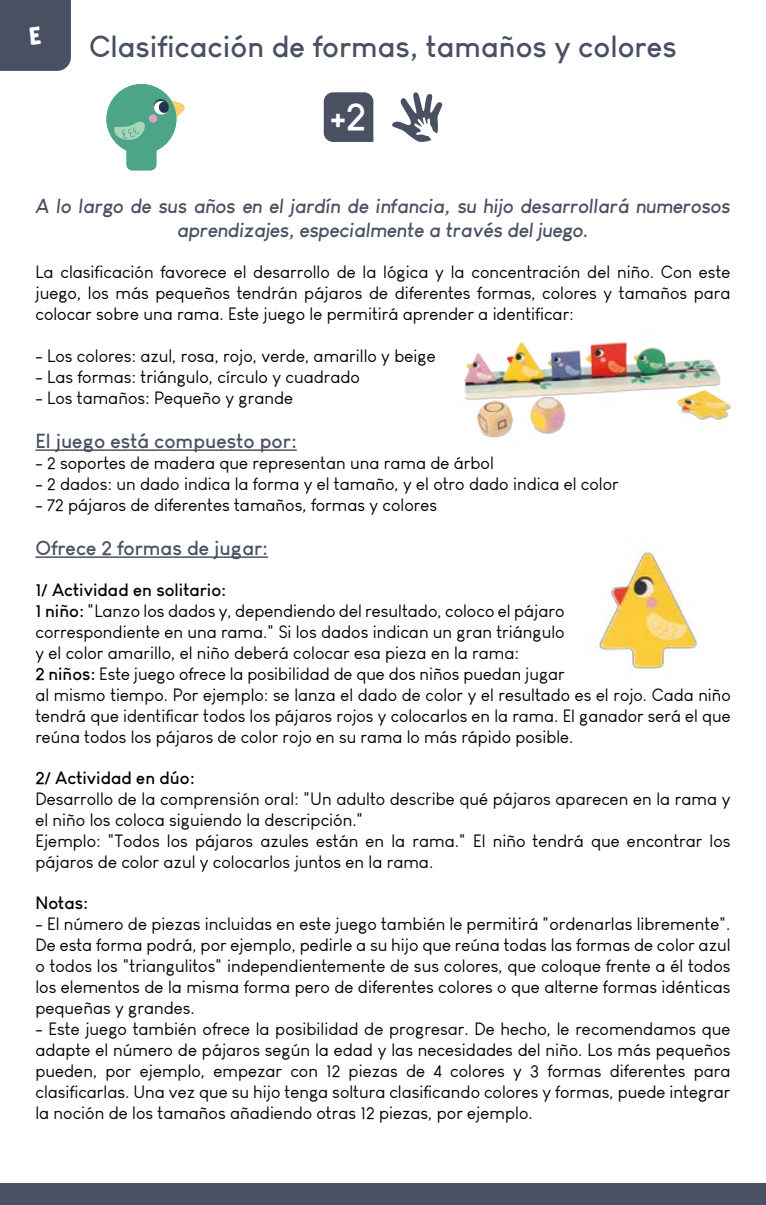
<style>
.page{position:relative;width:766px;height:1205px;background:#fff}
.page>*{position:absolute;margin:0;border:0;box-sizing:border-box;transform-origin:0 0}
.t1{font:700 38.25px "Louis George Cafe";color:#fff}
.t2{font:700 30px "Louis George Cafe";color:#485062}
.t3{font:25px "Tykewriter Bold Bobbing mod";color:#fff}
.t4{font:italic 700 20px/24px "Louis George Cafe";color:#485062;text-align:center}
.t5{font:700 20px "Louis George Cafe";color:#485062}
.t6{font:17.5px/21px "Louis George Cafe";color:#000;text-align:justify}
.t7{font:700 17.5px "Louis George Cafe";color:#000}
.s1{font-weight:700}
</style>
<div class="page">
<div style="left:0;top:1183px;width:765px;height:22px;background:#485062"></div>
<div style="left:0;top:0;width:71px;height:71px;background:#485062"></div>
<hr style="left:35px;top:449px;width:262px;height:2px;background:#485062">
<hr style="left:35px;top:556px;width:233px;height:2px;background:#485062">
<div style="left:324px;top:92px;width:49px;height:50px;background:#485062"></div>
<svg style="left:392px;top:92px;width:50px;height:50px"></svg>
<svg style="left:106px;top:84px;width:79px;height:86px"></svg>
<svg style="left:158px;top:101px;width:11px;height:12px"></svg>
<img style="left:596px;top:550px;width:101px;height:119px">
<img style="left:464px;top:341px;width:267px;height:97px">
<p class="t3" style="left:29px;top:23px;width:13px">E</p>
<p class="t2" style="left:89px;top:27px;width:589px">Clasificación de formas, tamaños y colores</p>
<p class="t1" style="left:330px;top:92px;width:37px">+2</p>
<p class="t4" style="left:35px;top:193px;width:696px">A lo largo de sus años en el jardín de infancia, su hijo desarrollará numerosos aprendizajes, especialmente a través del juego.</p>
<p class="t6" style="left:35px;top:261px;width:696px">La clasificación favorece el desarrollo de la lógica y la concentración del niño. Con este juego, los más pequeños tendrán pájaros de diferentes formas, colores y tamaños para colocar sobre una rama. Este juego le permitirá aprender a identificar:</p>
<p class="t6" style="left:35px;top:345px;width:401px">- Los colores: azul, rosa, rojo, verde, amarillo y beige</p>
<p class="t6" style="left:35px;top:366px;width:326px">- Las formas: triángulo, círculo y cuadrado</p>
<p class="t6" style="left:35px;top:387px;width:259px">- Los tamaños: Pequeño y grande</p>
<p class="t5" style="left:35px;top:428px;width:263px">El juego está compuesto por:</p>
<p class="t6" style="left:35px;top:452px;width:460px">- 2 soportes de madera que representan una rama de árbol</p>
<p class="t6" style="left:35px;top:473px;width:584px">- 2 dados: un dado indica la forma y el tamaño, y el otro dado indica el color</p>
<p class="t6" style="left:35px;top:494px;width:403px">- 72 pájaros de diferentes tamaños, formas y colores</p>
<p class="t5" style="left:35px;top:535px;width:234px">Ofrece 2 formas de jugar:</p>
<p class="t6" style="left:35px;top:579px;width:696px;text-align:left"><span class="s1">1/ Actividad en solitario:<br>1 niño:</span> "Lanzo los dados y, dependiendo del resultado, coloco el pájaro<br>correspondiente en una rama." Si los dados indican un gran triángulo<br>y el color amarillo, el niño deberá colocar esa pieza en la rama:<br><span class="s1">2 niños:</span> Este juego ofrece la posibilidad de que dos niños puedan jugar<br>al mismo tiempo. Por ejemplo: se lanza el dado de color y el resultado es el rojo. Cada niño tendrá que identificar todos los pájaros rojos y colocarlos en la rama. El ganador será el que reúna todos los pájaros de color rojo en su rama lo más rápido posible.</p>
<p class="t6" style="left:35px;top:767px;width:696px;text-align:left"><span class="s1">2/ Actividad en dúo:<br></span>Desarrollo de la comprensión oral: "Un adulto describe qué pájaros aparecen en la rama y el niño los coloca siguiendo la descripción."<br>Ejemplo: "Todos los pájaros azules están en la rama." El niño tendrá que encontrar los pájaros de color azul y colocarlos juntos en la rama.</p>
<p class="t7" style="left:35px;top:892px;width:54px">Notas:</p>
<p class="t6" style="left:35px;top:913px;width:696px">- El número de piezas incluidas en este juego también le permitirá "ordenarlas libremente".<br>De esta forma podrá, por ejemplo, pedirle a su hijo que reúna todas las formas de color azul o todos los "triangulitos" independientemente de sus colores, que coloque frente a él todos los elementos de la misma forma pero de diferentes colores o que alterne formas idénticas pequeñas y grandes.</p>
<p class="t6" style="left:35px;top:1018px;width:696px">- Este juego también ofrece la posibilidad de progresar. De hecho, le recomendamos que adapte el número de pájaros según la edad y las necesidades del niño. Los más pequeños pueden, por ejemplo, empezar con 12 piezas de 4 colores y 3 formas diferentes para clasificarlas. Una vez que su hijo tenga soltura clasificando colores y formas, puede integrar la noción de los tamaños añadiendo otras 12 piezas, por ejemplo.</p>
</div>
